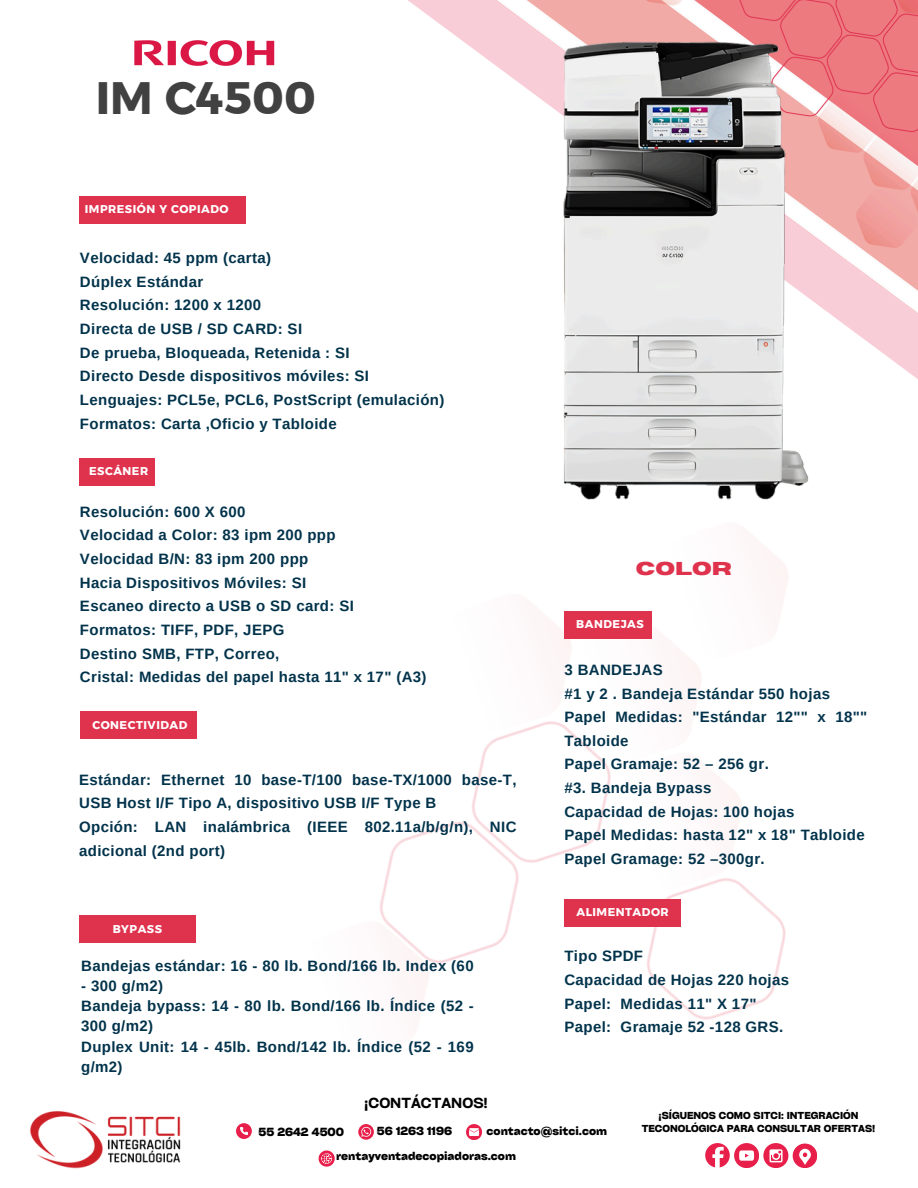
<style>
.page{position:relative;width:918px;height:1188px;background:#fff}
.page>*{position:absolute;margin:0;border:0;box-sizing:border-box;transform-origin:0 0}
.t1{font:45.3px "Kief Montaser Bold";color:#424141}
.t2{font:700 18.6px "Horizon";color:#df324d}
.t3{font:700 15px/23.7px "Arimo";letter-spacing:.025em;color:#02334b}
.t4{font:13.95px "Cy Grotesk Key Demi";color:#000}
.t5{font:700 11.25px "Cy Grotesk Key";color:#000}
.t6{font:11.25px "Kief Montaser Bold";letter-spacing:.045em;color:#fff}
.t7{font:700 9.75px "Cy Grotesk Key";color:#000}
</style>
<div class="page">
<img style="left:241px;top:0;width:677px;height:364px">
<img style="left:153px;top:364px;width:765px;height:804px">
<img style="left:30px;top:1099px;width:161px;height:70px">
<svg style="left:236px;top:1123px;width:16px;height:16px"></svg>
<svg style="left:358px;top:1124px;width:16px;height:16px"></svg>
<svg style="left:466px;top:1124px;width:16px;height:16px"></svg>
<svg style="left:319px;top:1151px;width:15px;height:15px"></svg>
<div style="left:705px;top:1143px;width:25px;height:25px;background:#e71f4a;border-radius:50%"></div>
<svg style="left:712px;top:1147px;width:12px;height:21px"></svg>
<svg style="left:734px;top:1143px;width:25px;height:25px"></svg>
<div style="left:763px;top:1143px;width:25px;height:25px;background:#e71f4a;border-radius:50%"></div>
<svg style="left:770px;top:1149px;width:13px;height:13px"></svg>
<div style="left:793px;top:1144px;width:24px;height:24px;background:#e71f4a;border-radius:50%"></div>
<svg style="left:799px;top:1149px;width:12px;height:16px"></svg>
<div style="left:79px;top:196px;width:167px;height:27px;background:#df324d"></div>
<img style="left:134px;top:41px;width:144px;height:30px">
<div style="left:79px;top:458px;width:76px;height:28px;background:#df324d"></div>
<div style="left:564px;top:612px;width:88px;height:27px;background:#df324d"></div>
<div style="left:80px;top:712px;width:116px;height:27px;background:#df324d"></div>
<div style="left:564px;top:899px;width:117px;height:27px;background:#df324d"></div>
<div style="left:79px;top:916px;width:116px;height:27px;background:#df324d"></div>
<img style="left:516px;top:22px;width:312px;height:501px">
<h6 class="t1" style="left:96px;top:70px;width:222px">IM C4500</h6>
<h5 class="t6" style="left:85px;top:202px;width:145px">IMPRESIÓN Y COPIADO</h5>
<p class="t3" style="left:80px;top:246px;width:366px">Velocidad: 45 ppm (carta)<br>Dúplex Estándar<br>Resolución: 1200 x 1200<br>Directa de USB / SD CARD: SI<br>De prueba, Bloqueada, Retenida : SI<br>Directo Desde dispositivos móviles: SI<br>Lenguajes: PCL5e, PCL6, PostScript (emulación)<br>Formatos: Carta ,Oficio y Tabloide</p>
<p class="t6" style="left:89px;top:464px;width:61px">ESCÁNER</p>
<h6 class="t3" style="left:80px;top:500px;width:348px">Resolución: 600 X 600<br>Velocidad a Color: 83 ipm 200 ppp<br>Velocidad B/N: 83 ipm 200 ppp<br>Hacia Dispositivos Móviles: SI<br>Escaneo directo a USB o SD card: SI<br>Formatos: TIFF, PDF, JEPG<br>Destino SMB, FTP, Correo,<br>Cristal: Medidas del papel hasta 11" x 17" (A3)</h6>
<h2 class="t6" style="left:92px;top:718px;width:97px">CONECTIVIDAD</h2>
<p class="t3" style="left:79px;top:768px;width:439px">Estándar: Ethernet 10 base-T/100 base-TX/1000 base-T, USB Host I/F Tipo A, dispositivo USB I/F Type B<br>Opción: LAN inalámbrica (IEEE 802.11a/b/g/n), NIC adicional (2nd port)</p>
<h4 class="t6" style="left:113px;top:922px;width:51px">BYPASS</h4>
<p class="t3" style="left:81px;top:954px;width:394px">Bandejas estándar: 16 - 80 lb. Bond/166 lb. Index (60</p>
<p class="t3" style="left:81px;top:975px;width:394px;line-height:20.2px">- 300 g/m2)<br>Bandeja bypass: 14 - 80 lb. Bond/166 lb. Índice (52 -<br>300 g/m2)<br>Duplex Unit: 14 - 45lb. Bond/142 lb. Índice (52 - 169 g/m2)</p>
<p class="t2" style="left:636px;top:559px;width:97px">COLOR</p>
<p class="t6" style="left:576px;top:618px;width:69px">BANDEJAS</p>
<h6 class="t3" style="left:564px;top:658px;width:304px">3 BANDEJAS<br>#1 y 2 . Bandeja Estándar 550 hojas<br>Papel Medidas: "Estándar 12"" x 18""<br>Tabloide<br>Papel Gramaje: 52 – 256 gr.<br>#3. Bandeja Bypass<br>Capacidad de Hojas: 100 hojas<br>Papel Medidas: hasta 12" x 18" Tabloide<br>Papel Gramage: 52 –300gr.</h6>
<h5 class="t6" style="left:576px;top:905px;width:94px">ALIMENTADOR</h5>
<p class="t3" style="left:564px;top:944px;width:226px">Tipo SPDF<br>Capacidad de Hojas 220 hojas<br>Papel: Medidas 11" X 17"<br>Papel: Gramaje 52 -128 GRS.</p>
<p class="t4" style="left:364px;top:1095px;width:125px">¡CONTÁCTANOS!</p>
<h4 class="t5" style="left:259px;top:1124px;width:87px">55 2642 4500</h4>
<h3 class="t5" style="left:377px;top:1124px;width:77px">56 1263 1196</h3>
<h6 class="t5" style="left:487px;top:1123px;width:122px">contacto@sitci.com</h6>
<p class="t5" style="left:336px;top:1149px;width:181px">rentayventadecopiadoras.com</p>
<p class="t7" style="left:659px;top:1110px;width:201px">¡SÍGUENOS COMO SITCI: INTEGRACIÓN</p>
<h1 class="t7" style="left:642px;top:1123px;width:235px">TECONOLÓGICA PARA CONSULTAR OFERTAS!</h1>
</div>
